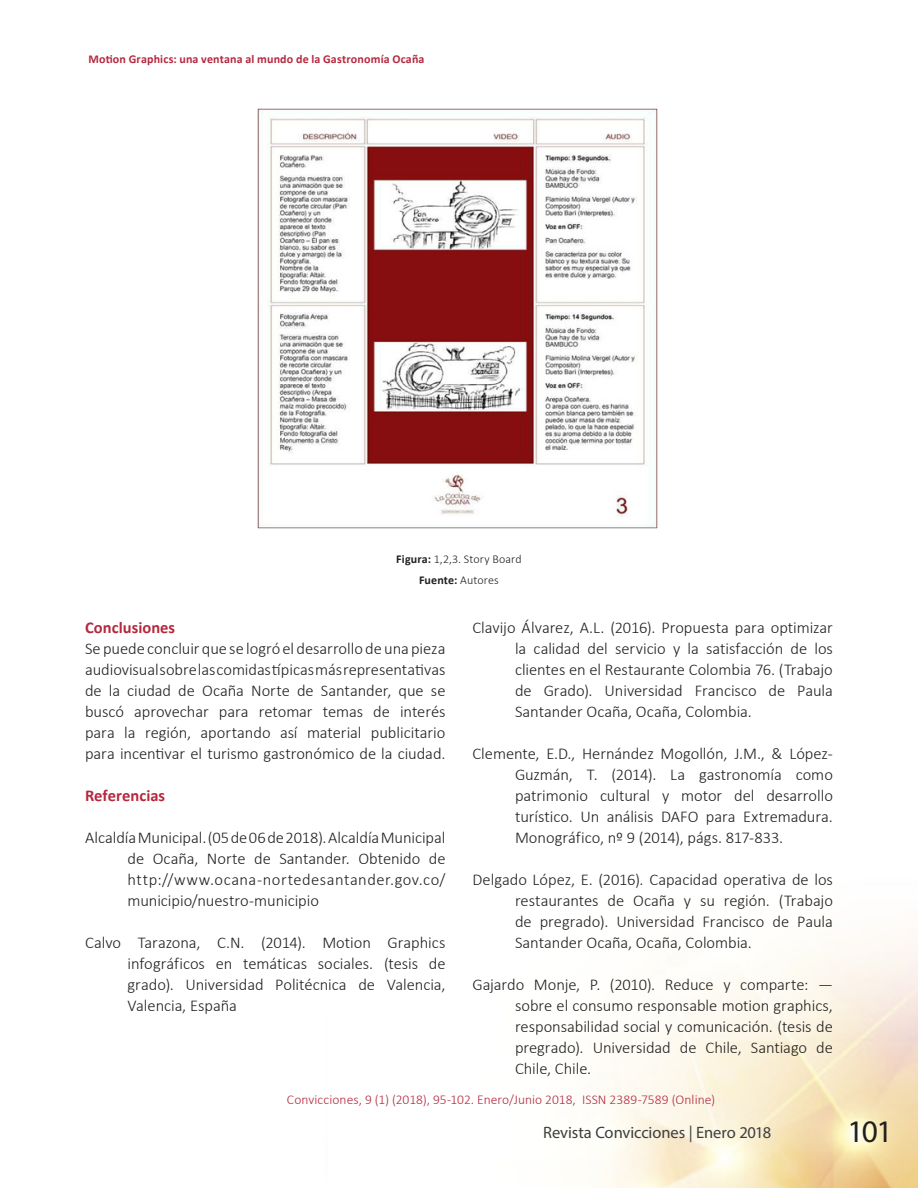
<style>
.page{position:relative;width:918px;height:1188px;background:#fff}
.page>*{position:absolute;margin:0;border:0;box-sizing:border-box;transform-origin:0 0}
.t1{font:31.5px "Myriad Pro";color:#231f20}
.Referencias{font:300 16.5px/21px "Calibri";color:#231f20;text-align:justify}
.Sub2{font:300 16.5px/21px "Calibri";color:#231f20;text-align:justify}
.t2{font:16.5px "Myriad Pro";letter-spacing:-.005em;color:#3e3e3f}
.Sub2-2{font:700 16.5px "Calibri";letter-spacing:.005em;color:#b5283e}
.Sub2-3{font:300 13.5px "Calibri";letter-spacing:.005em;color:#b5283e}
.titulo{font:700 12px "Calibri";letter-spacing:.015em;color:#b5283e}
.Sub2-4{font:300 12px "Calibri";letter-spacing:.01em;color:#231f20}
.Sub2-5{font:700 12px "Calibri";letter-spacing:.01em;color:#231f20}
.s1{font-weight:700}
.s2{font-weight:300}
</style>
<div class="page">
<img style="left:258px;top:108px;width:660px;height:1080px">
<img style="left:257px;top:109px;width:401px;height:419px">
<p class="titulo" style="left:88px;top:51px;width:338px">Motion Graphics: una ventana al mundo de la Gastronomía Ocaña</p>
<p class="Sub2-4" style="left:396px;top:551px;width:127px"><span class="s1">Figura:</span> 1,2,3. Story Board</p>
<p class="Sub2-5" style="left:419px;top:572px;width:81px">Fuente: <span class="s2">Autores</span></p>
<p class="Sub2-2" style="left:85px;top:617px;width:92px">Conclusiones</p>
<p class="Sub2" style="left:85px;top:638px;width:362px">Se puede concluir que se logró el desarrollo de una pieza audiovisual sobre las comidas típicas más representativas de la ciudad de Ocaña Norte de Santander, que se buscó aprovechar para retomar temas de interés para la región, aportando así material publicitario para incentivar el turismo gastronómico de la ciudad.</p>
<p class="Sub2-2" style="left:85px;top:785px;width:82px">Referencias</p>
<p class="Referencias" style="left:128px;top:827px;width:319px;text-indent:-43px">Alcaldía Municipal. (05 de 06 de 2018). Alcaldía Municipal de Ocaña, Norte de Santander. Obtenido de http://www.ocana-nortedesantander.gov.co/ municipio/nuestro-municipio</p>
<p class="Referencias" style="left:128px;top:932px;width:319px;text-indent:-43px">Calvo Tarazona, C.N. (2014). Motion Graphics infográficos en temáticas sociales. (tesis de grado). Universidad Politécnica de Valencia, Valencia, España</p>
<p class="Referencias" style="left:515px;top:617px;width:319px;text-indent:-43px">Clavijo Álvarez, A.L. (2016). Propuesta para optimizar la calidad del servicio y la satisfacción de los clientes en el Restaurante Colombia 76. (Trabajo de Grado). Universidad Francisco de Paula Santander Ocaña, Ocaña, Colombia.</p>
<p class="Referencias" style="left:515px;top:743px;width:319px;text-indent:-43px">Clemente, E.D., Hernández Mogollón, J.M., &amp; López-Guzmán, T. (2014). La gastronomía como patrimonio cultural y motor del desarrollo turístico. Un análisis DAFO para Extremadura.<br>Monográfico, nº 9 (2014), págs. 817-833.</p>
<p class="Referencias" style="left:515px;top:869px;width:319px;text-indent:-43px">Delgado López, E. (2016). Capacidad operativa de los restaurantes de Ocaña y su región. (Trabajo de pregrado). Universidad Francisco de Paula Santander Ocaña, Ocaña, Colombia.</p>
<p class="Referencias" style="left:515px;top:974px;width:319px;text-indent:-43px">Gajardo Monje, P. (2010). Reduce y comparte: — sobre el consumo responsable motion graphics, responsabilidad social y comunicación. (tesis de pregrado). Universidad de Chile, Santiago de Chile, Chile.</p>
<p class="Sub2-3" style="left:287px;top:1091px;width:430px">Convicciones, 9 (1) (2018), 95-102. Enero/Junio 2018, ISSN 2389-7589 (Online)</p>
<p class="t2" style="left:543px;top:1123px;width:230px">Revista Convicciones | Enero 2018</p>
<h1 class="t1" style="left:848px;top:1112px;width:46px">101</h1>
</div>
